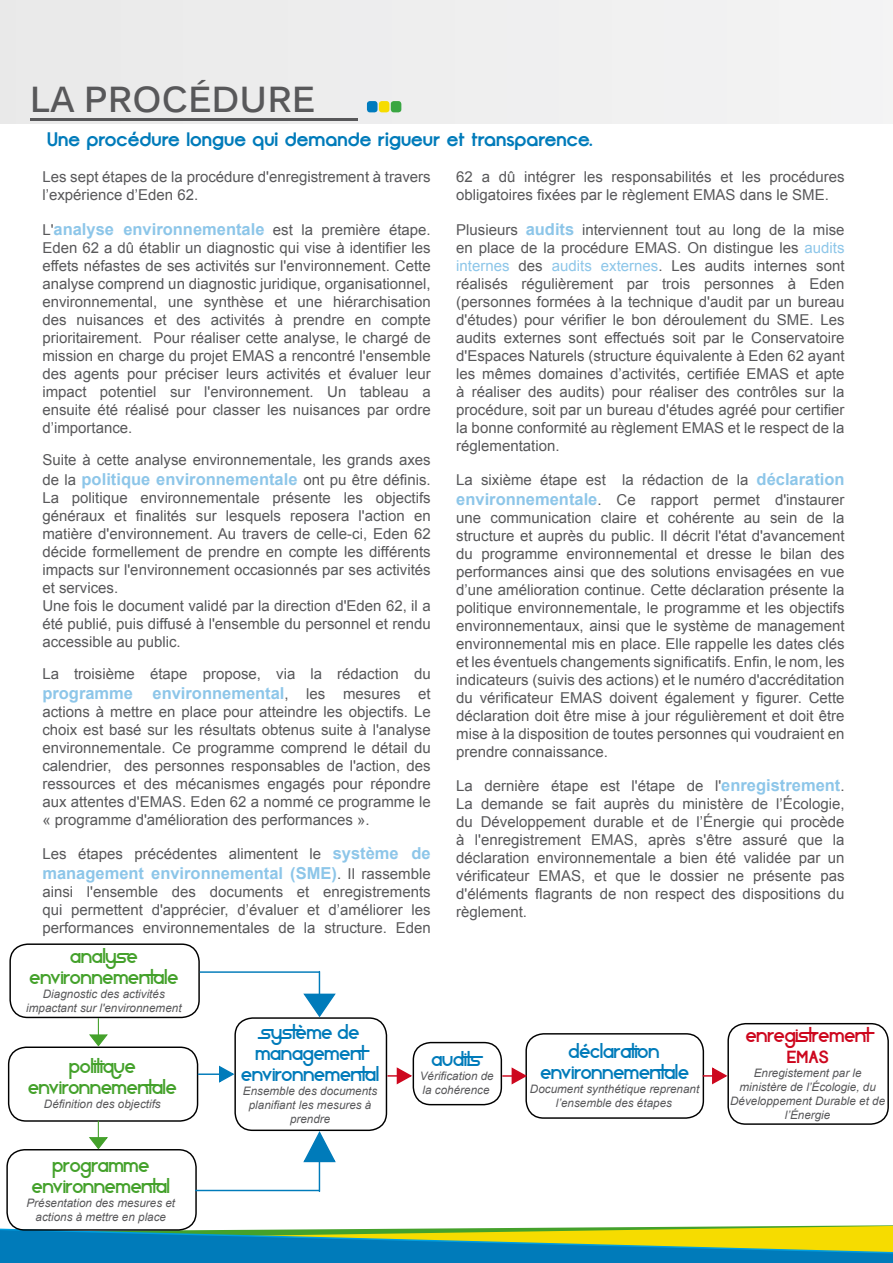
<style>
.page{position:relative;width:893px;height:1263px;background:#fff}
.page>*{position:absolute;margin:0;border:0;box-sizing:border-box;transform-origin:0 0}
.t1{font:700 36px "Kalinga";color:#58585a}
.t2{font:700 19.5px "Opificio";color:#007bba}
.t3{font:17.55px/21px "Star Avenue";color:#44a12b;text-align:center}
.t4{font:17.55px/21px "Star Avenue";color:#007bba;text-align:center}
.t5{font:17.55px "Star Avenue";color:#cd071e}
.t6{font:700 17.55px "Opificio";color:#cd071e}
.t7{font:700 16.5px "Arial";color:#8dc6e9}
.t8{font:15px/18px "Arial";color:#58585a;text-align:justify}
.t9{font:italic 11.7px/14px "Arial";color:#58585a;text-align:center}
.s1{font-weight:400;font-size:15px;color:#58585a}
.s2{font-weight:700;font-size:16.5px;color:#8dc6e9}
.s3{color:#8dc6e9}
</style>
<div class="page">
<svg style="left:0;top:1214px;width:893px;height:49px"></svg>
<div style="left:0;top:0;width:893px;height:123px;background:#eee"></div>
<hr style="left:31px;top:119px;width:327px;height:2px;background:#58585a">
<div style="left:367px;top:101px;width:11px;height:11px;background:#007bbe;border-radius:3px"></div>
<div style="left:379px;top:101px;width:10px;height:11px;background:#f6dc00;border-radius:3px"></div>
<div style="left:391px;top:101px;width:10px;height:11px;background:#39a642;border-radius:3px"></div>
<div style="left:6px;top:1149px;width:191px;height:82px;border:1px solid #000;border-radius:18px"></div>
<div style="left:9px;top:943px;width:191px;height:75px;border:1px solid #000;border-radius:18px"></div>
<div style="left:8px;top:1046px;width:190px;height:76px;border:1px solid #000;border-radius:18px"></div>
<div style="left:234px;top:1017px;width:153px;height:114px;border:1px solid #000;border-radius:18px"></div>
<div style="left:525px;top:1033px;width:179px;height:86px;border:1px solid #000;border-radius:18px"></div>
<div style="left:413px;top:1042px;width:89px;height:63px;border:1px solid #000;border-radius:18px"></div>
<div style="left:727px;top:1023px;width:162px;height:102px;border:1px solid #000;border-radius:18px"></div>
<hr style="left:198px;top:1073px;width:24px;height:2px;background:#007bba">
<svg style="left:218px;top:1064px;width:18px;height:19px"></svg>
<svg style="left:388px;top:1066px;width:26px;height:19px"></svg>
<svg style="left:89px;top:1018px;width:20px;height:29px"></svg>
<hr style="left:319px;top:1155px;width:1px;height:36px;background:#007bba">
<svg style="left:303px;top:1129px;width:34px;height:34px"></svg>
<hr style="left:195px;top:1190px;width:125px;height:1px;background:#007bba">
<svg style="left:303px;top:971px;width:34px;height:47px"></svg>
<hr style="left:200px;top:971px;width:120px;height:2px;background:#007bba">
<svg style="left:503px;top:1066px;width:24px;height:19px"></svg>
<svg style="left:703px;top:1066px;width:26px;height:19px"></svg>
<svg style="left:88px;top:1121px;width:21px;height:29px"></svg>
<h1 class="t1" style="left:30px;top:76px;width:287px">LA PROCÉDURE</h1>
<h2 class="t2" style="left:47px;top:128px;width:547px">Une procédure longue qui demande rigueur et transparence.</h2>
<p class="t8" style="left:42px;top:168px;width:390px">Les sept étapes de la procédure d'enregistrement à travers l’expérience d’Eden 62.</p>
<p class="t7" style="left:42px;top:218px;width:390px"><span class="s1">L'</span>analyse environnementale <span class="s1">est la première étape.</span></p>
<p class="t8" style="left:42px;top:238px;width:390px">Eden 62 a dû établir un diagnostic qui vise à identifier les effets néfastes de ses activités sur l'environnement. Cette analyse comprend un diagnostic juridique, organisationnel, environnemental, une synthèse et une hiérarchisation des nuisances et des activités à prendre en compte prioritairement. Pour réaliser cette analyse, le chargé de mission en charge du projet EMAS a rencontré l'ensemble des agents pour préciser leurs activités et évaluer leur impact potentiel sur l'environnement. Un tableau a ensuite été réalisé pour classer les nuisances par ordre d’importance.</p>
<p class="t8" style="left:42px;top:451px;width:390px">Suite à cette analyse environnementale, les grands axes</p>
<p class="t7" style="left:42px;top:468px;width:390px"><span class="s1">de la</span> politique environnementale <span class="s1">ont pu être définis.</span></p>
<p class="t8" style="left:42px;top:489px;width:390px;text-align:left">La politique environnementale présente les objectifs généraux et finalités sur lesquels reposera l'action en matière d'environnement. Au travers de celle-ci, Eden 62 décide formellement de prendre en compte les différents impacts sur l'environnement occasionnés par ses activités et services.<br>Une fois le document validé par la direction d'Eden 62, il a été publié, puis diffusé à l'ensemble du personnel et rendu accessible au public.</p>
<p class="t8" style="left:42px;top:665px;width:390px">La troisième étape propose, via la rédaction du</p>
<p class="t7" style="left:42px;top:682px;width:390px">programme environnemental<span class="s1">, les mesures et</span></p>
<p class="t8" style="left:42px;top:703px;width:390px">actions à mettre en place pour atteindre les objectifs. Le choix est basé sur les résultats obtenus suite à l'analyse environnementale. Ce programme comprend le détail du calendrier, des personnes responsables de l'action, des ressources et des mécanismes engagés pour répondre aux attentes d'EMAS. Eden 62 a nommé ce programme le « programme d'amélioration des performances ».</p>
<p class="t8" style="left:42px;top:845px;width:390px">Les étapes précédentes alimentent le <span class="s2">système de</span></p>
<p class="t7" style="left:42px;top:862px;width:390px">management environnemental (SME)<span class="s1">. Il rassemble</span></p>
<p class="t8" style="left:42px;top:883px;width:390px">ainsi l'ensemble des documents et enregistrements qui permettent d'apprécier, d’évaluer et d’améliorer les performances environnementales de la structure. Eden</p>
<p class="t3" style="left:30px;top:947px;width:150px">ANALYSE<br>ENVIRONNEMENTALE</p>
<p class="t9" style="left:26px;top:987px;width:157px">Diagnostic des activités impactant sur l'environnement</p>
<p class="t8" style="left:456px;top:168px;width:390px">62 a dû intégrer les responsabilités et les procédures obligatoires fixées par le règlement EMAS dans le SME.</p>
<p class="t8" style="left:456px;top:220px;width:390px">Plusieurs <span class="s2">audits</span> interviennent tout au long de la mise en place de la procédure EMAS. On distingue les <span class="s3">audits internes</span> des <span class="s3">audits externes</span>. Les audits internes sont réalisés régulièrement par trois personnes à Eden (personnes formées à la technique d'audit par un bureau d'études) pour vérifier le bon déroulement du SME. Les audits externes sont effectués soit par le Conservatoire d'Espaces Naturels (structure équivalente à Eden 62 ayant les mêmes domaines d’activités, certifiée EMAS et apte à réaliser des audits) pour réaliser des contrôles sur la procédure, soit par un bureau d'études agréé pour certifier la bonne conformité au règlement EMAS et le respect de la réglementation.</p>
<p class="t8" style="left:456px;top:470px;width:390px;line-height:19.8px">La sixième étape est la rédaction de la <span class="s2">déclaration environnementale</span>. Ce rapport permet d'instaurer</p>
<p class="t8" style="left:456px;top:508px;width:390px">une communication claire et cohérente au sein de la structure et auprès du public. Il décrit l'état d'avancement du programme environnemental et dresse le bilan des performances ainsi que des solutions envisagées en vue d’une amélioration continue. Cette déclaration présente la politique environnementale, le programme et les objectifs environnementaux, ainsi que le système de management environnemental mis en place. Elle rappelle les dates clés et les éventuels changements significatifs. Enfin, le nom, les indicateurs (suivis des actions) et le numéro d'accréditation du vérificateur EMAS doivent également y figurer. Cette déclaration doit être mise à jour régulièrement et doit être mise à la disposition de toutes personnes qui voudraient en prendre connaissance.</p>
<p class="t8" style="left:456px;top:777px;width:390px">La dernière étape est l'étape de l'<span class="s2">enregistrement</span>.<br>La demande se fait auprès du ministère de l’Écologie, du Développement durable et de l’énergie qui procède à l'enregistrement EMAS, après s'être assuré que la déclaration environnementale a bien été validée par un vérificateur EMAS, et que le dossier ne présente pas d'éléments flagrants de non respect des dispositions du règlement.</p>
<p class="t3" style="left:28px;top:1058px;width:150px">POLITIQUE<br>ENVIRONNEMENTALE</p>
<p class="t9" style="left:44px;top:1097px;width:118px">Définition des objectifs</p>
<p class="t3" style="left:32px;top:1156px;width:139px">PROGRAMME<br>ENVIRONNEMENTAL</p>
<p class="t9" style="left:27px;top:1196px;width:150px">Présentation des mesures et actions à mettre en place</p>
<p class="t4" style="left:241px;top:1023px;width:139px">SYSTÈME DE<br>MANAGEMENT<br>ENVIRONNEMENTAL</p>
<p class="t9" style="left:243px;top:1084px;width:136px">Ensemble des documents planifiant les mesures à prendre</p>
<p class="t4" style="left:431px;top:1051px;width:20px">AUDITS</p>
<p class="t9" style="left:420px;top:1069px;width:75px;text-align:left">Vérification de la cohérence</p>
<p class="t4" style="left:540px;top:1042px;width:149px;text-align:left;text-indent:28px">DÉCLARATION<br>ENVIRONNEMENTALE</p>
<p class="t9" style="left:530px;top:1081px;width:171px;line-height:14.4px">Document synthétique reprenant l’ensemble des étapes</p>
<p class="t5" style="left:746px;top:1024px;width:11px">ENREGISTREMENT</p>
<p class="t6" style="left:787px;top:1046px;width:12px">emas</p>
<p class="t9" style="left:730px;top:1066px;width:157px">Enregistement par le ministère de l’écologie, du développement durable et de l’énergie</p>
</div>
